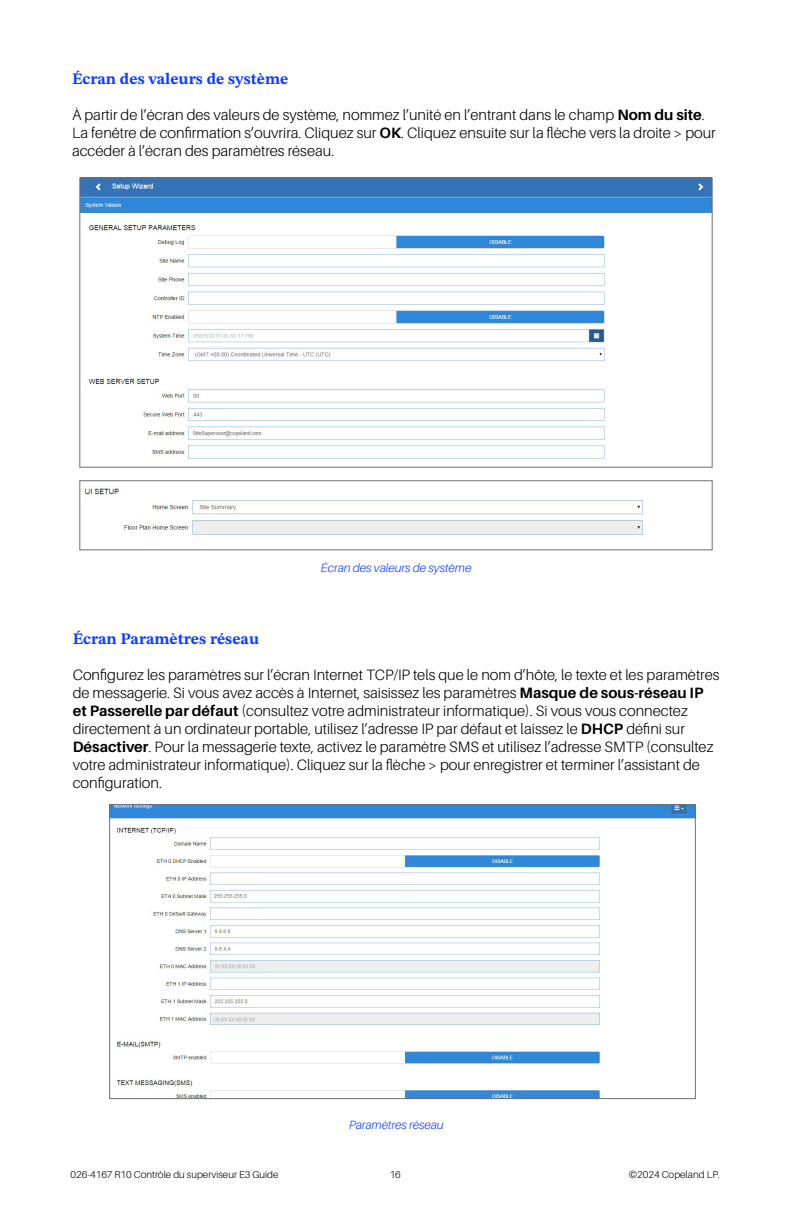
<style>
.page{position:relative;width:792px;height:1224px;background:#fff}
.page>*{position:absolute;margin:0;border:0;box-sizing:border-box;transform-origin:0 0}
.t1{font:700 16px "STIX Two Text";color:#0f3cff}
.t2{font:300 15px/18px "Aileron";color:#000}
.t3{font:italic 300 12px "Aileron";color:#0f3cff}
.t4{font:300 10px "Aileron";color:#000}
.s1{font-weight:700}
</style>
<div class="page">
<img style="left:111px;top:806px;width:583px;height:291px">
<div style="left:109px;top:804px;width:587px;height:295px;border:1px solid #6d6e71"></div>
<img style="left:81px;top:179px;width:630px;height:280px">
<img style="left:84px;top:488px;width:560px;height:47px">
<div style="left:79px;top:480px;width:634px;height:70px;border:1px solid #6d6e71"></div>
<p class="t1" style="left:72px;top:67px;width:218px">Écran des valeurs de système</p>
<p class="t2" style="left:72px;top:106px;width:645px">À partir de l’écran des valeurs de système, nommez l’unité en l’entrant dans le champ <span class="s1">Nom du site</span>.<br>La fenêtre de confirmation s’ouvrira. Cliquez sur <span class="s1">OK</span>. Cliquez ensuite sur la flèche vers la droite &gt; pour accéder à l’écran des paramètres réseau.</p>
<p class="t3" style="left:321px;top:561px;width:152px">Écran des valeurs de système</p>
<p class="t1" style="left:73px;top:627px;width:188px">Écran Paramètres réseau</p>
<p class="t2" style="left:73px;top:666px;width:648px">Configurez les paramètres sur l’écran Internet TCP/IP tels que le nom d’hôte, le texte et les paramètres de messagerie. Si vous avez accès à Internet, saisissez les paramètres <span class="s1">Masque de sous-réseau IP et Passerelle par défaut</span> (consultez votre administrateur informatique). Si vous vous connectez directement à un ordinateur portable, utilisez l’adresse IP par défaut et laissez le <span class="s1">DHCP</span> défini sur <span class="s1">Désactiver</span>. Pour la messagerie texte, activez le paramètre SMS et utilisez l’adresse SMTP (consultez votre administrateur informatique). Cliquez sur la flèche &gt; pour enregistrer et terminer l’assistant de configuration.</p>
<p class="t3" style="left:349px;top:1118px;width:96px">Paramètres réseau</p>
<p class="t4" style="left:71px;top:1169px;width:210px">026-4167 R10 Contrôle du superviseur E3 Guide</p>
<p class="t4" style="left:390px;top:1169px;width:13px">16</p>
<p class="t4" style="left:629px;top:1169px;width:93px">©2024 Copeland LP.</p>
</div>
